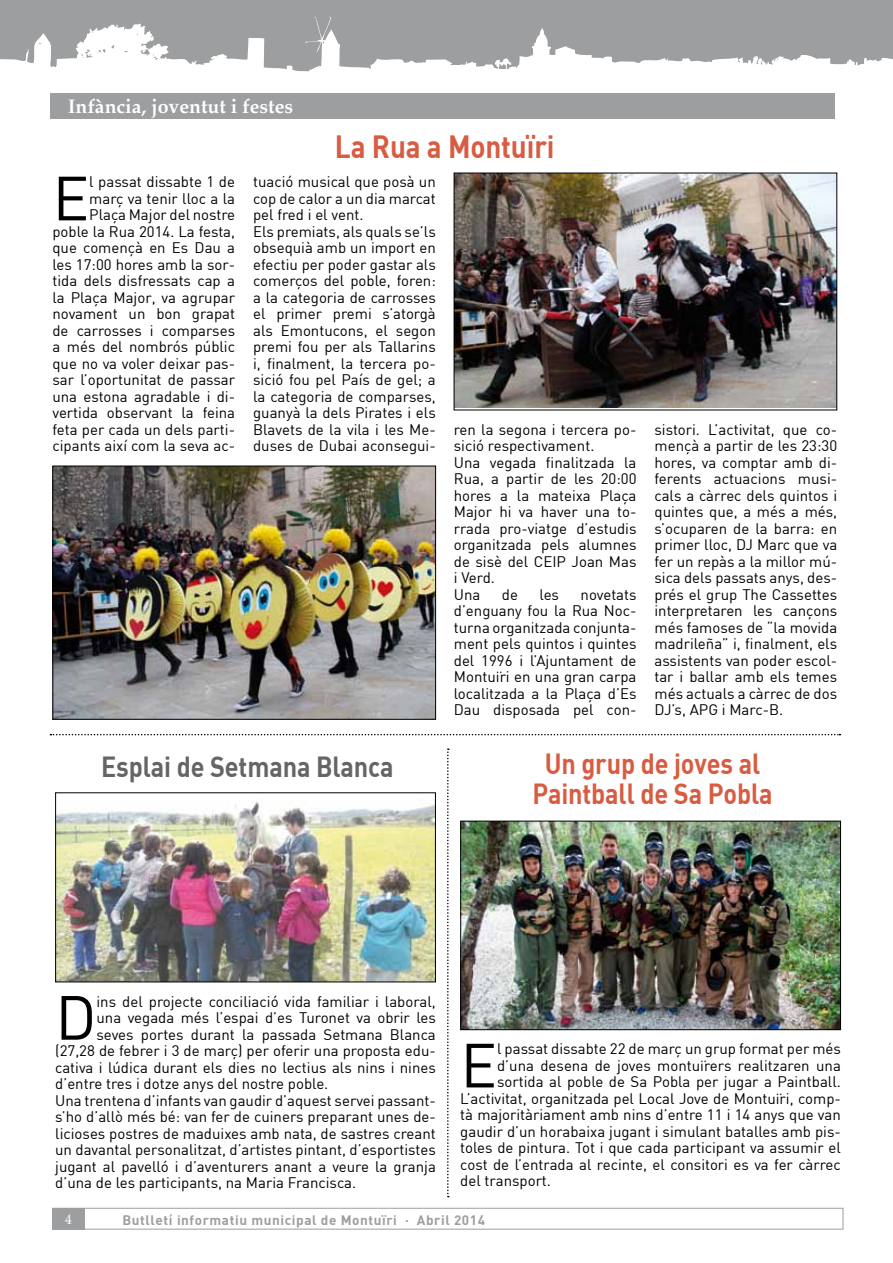
<style>
.page{position:relative;width:893px;height:1263px;background:#fff}
.page>*{position:absolute;margin:0;border:0;box-sizing:border-box;transform-origin:0 0}
.t1{font:61.35px "DIN";color:#000}
.t2{font:31.5px "DIN Bold";letter-spacing:-.005em;color:#d85c41;scale:.88 1}
.t3{font:28.5px/30px "DIN Bold";letter-spacing:-.005em;color:#d85c41;text-align:center;scale:.89 1}
.t4{font:28.5px "DIN Bold";letter-spacing:-.005em;color:#646567;scale:.89 1}
.t5{font:700 19.5px "Palatino";color:#fff}
.t6{font:15px/16.5px "DIN";color:#000}
.t7{font:13.5px "DIN Bold";letter-spacing:.045em;color:#9c9e9f}
.t8{font:13.5px "Palatino";color:#fff}
</style>
<div class="page">
<div style="left:52px;top:1208px;width:791px;height:21px;border:1px solid #9c9e9f"></div>
<div style="left:52px;top:1208px;width:33px;height:21px;background:#9c9e9f"></div>
<div style="left:0;top:0;width:893px;height:86px;background:#9c9e9f"></div>
<svg style="left:0;top:16px;width:892px;height:70px"></svg>
<svg style="left:892px;top:59px;width:1px;height:27px"></svg>
<img style="left:456px;top:175px;width:379px;height:233px">
<div style="left:454px;top:173px;width:383px;height:237px;border:1px solid #000"></div>
<img style="left:54px;top:468px;width:380px;height:250px">
<div style="left:52px;top:466px;width:384px;height:254px;border:1px solid #000"></div>
<img style="left:57px;top:801px;width:377px;height:179px">
<div style="left:55px;top:792px;width:381px;height:190px;border:1px solid #000"></div>
<svg style="left:50px;top:734px;width:790px;height:1px"></svg>
<svg style="left:447px;top:748px;width:2px;height:449px"></svg>
<img style="left:462px;top:823px;width:377px;height:205px">
<div style="left:460px;top:821px;width:381px;height:209px;border:1px solid #000"></div>
<div style="left:50px;top:94px;width:785px;height:25px;background:#9c9e9f"></div>
<h3 class="t5" style="left:68px;top:89px;width:227px">Infància, joventut i festes</h3>
<h2 class="t2" style="left:335px;top:126px;width:251px">La Rua a M ontuïri</h2>
<p class="t6" style="left:52px;top:173px;width:184px;text-align:right">l passat dissabte 1 de març va tenir lloc a la<br>Plaça Major del nostre poble la Rua 2014. La festa, que començà en Es Dau a les 17:00 hores amb la sor&shy;tida dels disfressats cap a la Plaça Major, va agrupar novament un bon grapat de carrosses i comparses a més del nombrós públic que no va voler deixar pas&shy;sar l’oportunitat de passar una estona agradable i di&shy;vertida observant la feina feta per cada un dels parti&shy;cipants així com la seva ac-</p>
<p class="t6" style="left:253px;top:173px;width:184px">tuació musical que posà un cop de calor a un dia marcat pel fred i el vent.<br>Els premiats, als quals se’ls obsequià amb un import en efectiu per poder gastar als comerços del poble, foren: a la categoria de carrosses el primer premi s’atorgà als Emontucons, el segon premi fou per als Tallarins i, finalment, la tercera po&shy;sició fou pel País de gel; a la categoria de comparses, guanyà la dels Pirates i els<br>Blavets de la vila i les Me&shy;duses de Dubai aconsegui-</p>
<h1 class="t1" style="left:52px;top:160px;width:38px">E</h1>
<p class="t6" style="left:454px;top:421px;width:184px">ren la segona i tercera po&shy;sició respectivament.<br>Una vegada finalitzada la<br>Rua, a partir de les 20:00 hores a la mateixa Plaça<br>Major hi va haver una to&shy;rrada pro-viatge d’estudis organitzada pels alumnes de sisè del CEIP Joan Mas i Verd.<br>Una</p>
<p class="t6" style="left:502px;top:586px;width:18px">de</p>
<p class="t6" style="left:540px;top:586px;width:21px">les</p>
<p class="t6" style="left:454px;top:586px;width:184px;text-align:justify;text-indent:127px">novetats d’enguany fou la Rua Noc&shy;turna organitzada conjunta&shy;ment pels quintos i quintes del 1996 i l’Ajuntament de Montuïri en una gran carpa localitzada a la Plaça d’Es Dau disposada pel con-</p>
<p class="t6" style="left:654px;top:421px;width:184px;text-align:justify">sistori. L’activitat, que co&shy;mençà a partir de les 23:30 hores, va comptar amb di&shy;ferents actuacions musi&shy;cals a càrrec dels quintos i quintes que, a més a més, s’ocuparen de la barra: en primer lloc, DJ Marc que va fer un repàs a la millor mú&shy;sica dels passats anys, des&shy;prés el grup The Cassettes interpretaren les cançons més famoses de “la movida madrileña” i, finalment, els assistents van poder escol&shy;tar i ballar amb els temes més actuals a càrrec de dos DJ’s, APG i Marc-B.</p>
<h3 class="t4" style="left:101px;top:748px;width:330px">Esplai de Setmana Blanca</h3>
<h3 class="t3" style="left:532px;top:747px;width:271px">Un grup de joves al<br>Paintball de Sa Pobla</h3>
<h1 class="t1" style="left:55px;top:979px;width:43px">D</h1>
<p class="t6" style="left:97px;top:993px;width:341px">ins del projecte conciliació vida familiar i laboral,</p>
<p class="t6" style="left:97px;top:1009px;width:341px">una vegada més l’espai d’es Turonet va obrir les</p>
<p class="t6" style="left:97px;top:1026px;width:341px">seves portes durant la passada Setmana Blanca</p>
<p class="t6" style="left:55px;top:1042px;width:382px">(27,28 de febrer i 3 de març) per oferir una proposta edu-</p>
<p class="t6" style="left:55px;top:1059px;width:382px">cativa i lúdica durant els dies no lectius als nins i nines</p>
<p class="t6" style="left:55px;top:1075px;width:275px">d’entre tres i dotze anys del nostre poble.</p>
<p class="t6" style="left:55px;top:1092px;width:382px">Una trentena d’infants van gaudir d’aquest servei passant-</p>
<p class="t6" style="left:55px;top:1108px;width:382px">s’ho d’allò més bé: van fer de cuiners preparant unes de-</p>
<p class="t6" style="left:55px;top:1125px;width:382px">licioses postres de maduixes amb nata, de sastres creant</p>
<p class="t6" style="left:55px;top:1141px;width:382px">un davantal personalitzat, d’artistes pintant, d’esportistes</p>
<p class="t6" style="left:55px;top:1158px;width:382px">jugant al pavelló i d’aventurers anant a veure la granja</p>
<p class="t6" style="left:55px;top:1174px;width:302px">d’una de les participants, na Maria Francisca.</p>
<h1 class="t1" style="left:460px;top:1027px;width:38px">E</h1>
<p class="t6" style="left:497px;top:1040px;width:345px">l passat dissabte 22 de març un grup format per més</p>
<p class="t6" style="left:497px;top:1057px;width:345px">d’una desena de joves montuïrers realitzaren una</p>
<p class="t6" style="left:497px;top:1073px;width:345px">sortida al poble de Sa Pobla per jugar a Paintball.</p>
<p class="t6" style="left:460px;top:1090px;width:382px">L’activitat, organitzada pel Local Jove de Montuïri, comp-</p>
<p class="t6" style="left:460px;top:1106px;width:382px">tà majoritàriament amb nins d’entre 11 i 14 anys que van</p>
<p class="t6" style="left:460px;top:1123px;width:382px">gaudir d’un horabaixa jugant i simulant batalles amb pis-</p>
<p class="t6" style="left:460px;top:1139px;width:382px">toles de pintura. Tot i que cada participant va assumir el</p>
<p class="t6" style="left:460px;top:1156px;width:382px">cost de l’entrada al recinte, el consitori es va fer càrrec</p>
<p class="t6" style="left:460px;top:1172px;width:92px">del transport.</p>
<p class="t8" style="left:65px;top:1209px;width:8px">4</p>
<p class="t7" style="left:122px;top:1211px;width:364px">Butlletí informatiu municipal de Montuïri · Abril 2014</p>
</div>
